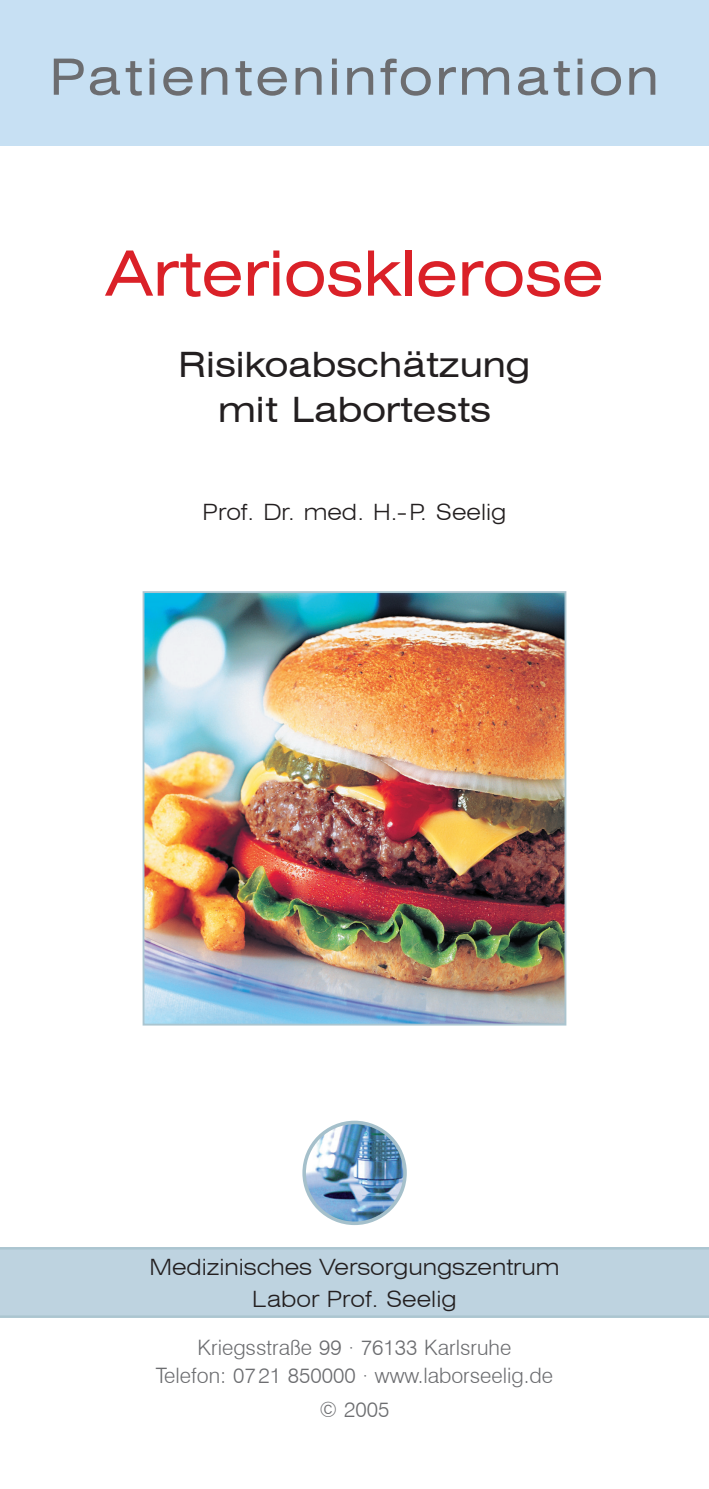
<style>
.page{position:relative;width:709px;height:1489px;background:#fff}
.page>*{position:absolute;margin:0;border:0;box-sizing:border-box;transform-origin:0 0}
.t1{font:expanded 62.5px "Swiss 721 BT";color:#da2128}
.t2{font:expanded 50px "Swiss 721 BT";letter-spacing:.06em;color:#6c6d70}
.t3{font:expanded 35px/45.5px "Swiss 721 BT";color:#231f20;text-align:center}
.t4{font:300 expanded 22.5px "Swiss 721 BT";color:#231f20}
.t5{font:300 21.25px "Swiss 721 BT";color:#6c6d70}
</style>
<div class="page">
<div style="left:0;top:0;width:709px;height:145px;background:#c7e0f3"></div>
<img style="left:146px;top:594px;width:417px;height:428px">
<div style="left:143px;top:591px;width:423px;height:434px;border:2px solid #abc5d0"></div>
<svg style="left:0;top:1247px;width:709px;height:70px;background:#bcd2df"></svg>
<img style="left:302px;top:1120px;width:105px;height:105px">
<p class="t2" style="left:50px;top:47px;width:610px">Patienteninformation</p>
<p class="t1" style="left:105px;top:236px;width:500px">Arteriosklerose</p>
<p class="t3" style="left:178px;top:341px;width:353px">Risikoabschätzung mit Labortests</p>
<p class="t4" style="left:202px;top:498px;width:305px">Prof. Dr. med. H.-P. Seelig</p>
<p class="t4" style="left:149px;top:1253px;width:412px">Medizinisches Versorgungszentrum</p>
<p class="t4" style="left:252px;top:1285px;width:206px">Labor Prof. Seelig</p>
<p class="t5" style="left:198px;top:1334px;width:315px">Kriegsstraße 99 · 76133 Karlsruhe</p>
<p class="t5" style="left:156px;top:1362px;width:399px">Telefon: 0721 850000 · www.laborseelig.de</p>
<p class="t5" style="left:319px;top:1396px;width:71px">© 2005</p>
</div>
